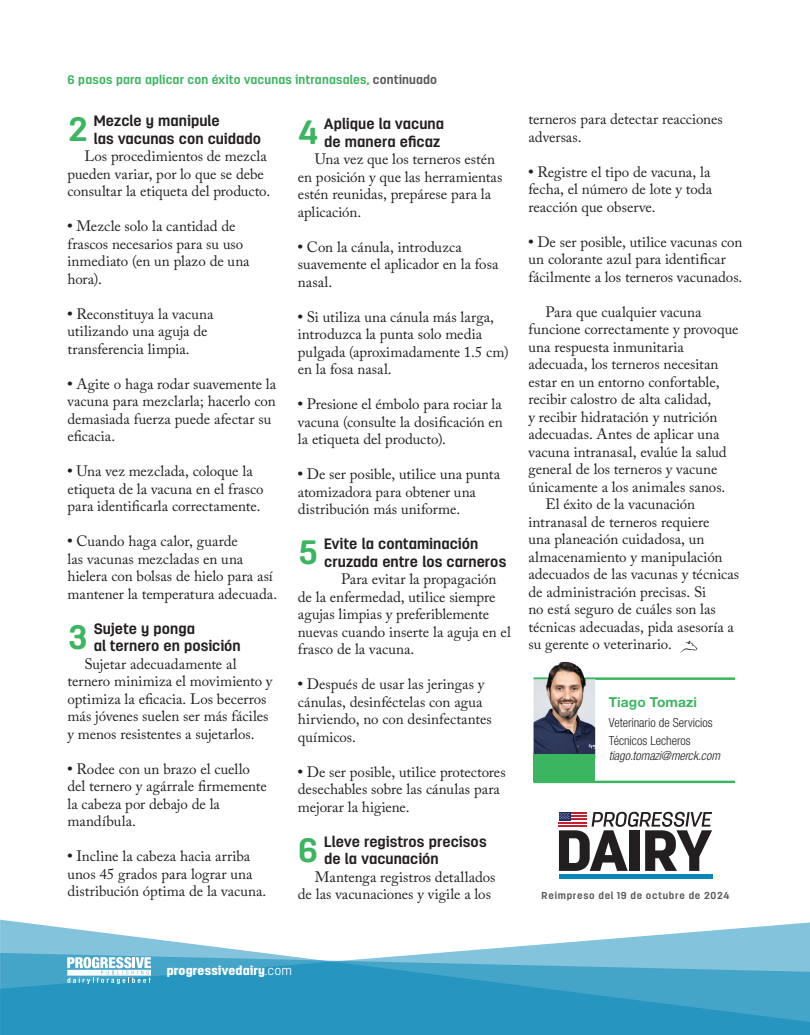
<style>
.page{position:relative;width:810px;height:1035px;background:#fff}
.page>*{position:absolute;margin:0;border:0;box-sizing:border-box;transform-origin:0 0}
.t1{font:700 33.75px "Antartida Rounded";color:#3cb561}
.t2{font:15px/17.5px "Adobe Caslon Pro";color:#231f20}
.t3{font:700 15px/17.5px "Antartida";letter-spacing:.005em;color:#231f20}
.t4{font:700 13.75px "Helvetica Neue LT Std";letter-spacing:.01em;color:#3cb561}
.t5{font:900 12.62px "Antartida";letter-spacing:.015em;color:#fff}
.t6{font:700 12.5px "Antartida";letter-spacing:.01em;color:#3cb561}
.t7{font:300 condensed 12.5px/17.5px "Helvetica Neue LT Std";color:#231f20}
.t8{font:italic 300 condensed 12.5px "Helvetica Neue LT Std";color:#231f20}
.t9{font:700 10px "Antartida";letter-spacing:.07em;color:#57585a}
.s1{color:#57585a}
.s2{font-weight:700}
.s3{font-weight:300}
</style>
<div class="page">
<svg style="left:0;top:920px;width:810px;height:33px"></svg>
<svg style="left:0;top:953px;width:810px;height:82px;background:#3a9fc5"></svg>
<svg style="left:67px;top:957px;width:84px;height:27px"></svg>
<div style="left:559px;top:874px;width:153px;height:5px;background:#0887b8"></div>
<svg style="left:559px;top:812px;width:153px;height:59px"></svg>
<svg style="left:680px;top:641px;width:17px;height:12px"></svg>
<hr style="left:534px;top:677px;width:201px;height:3px;background:#3cb561">
<hr style="left:534px;top:781px;width:201px;height:2px;background:#3cb561">
<img style="left:534px;top:662px;width:61px;height:93px">
<div style="left:534px;top:755px;width:61px;height:27px;background:#3cb561"></div>
<p class="t6" style="left:68px;top:73px;width:371px">6 pasos para aplicar con éxito vacunas intranasales, <span class="s1">continuado</span></p>
<h1 class="t1" style="left:68px;top:110px;width:21px">2</h1>
<p class="t3" style="left:94px;top:112px;width:169px">Mezcle y manipule<br>las vacunas con cuidado</p>
<p class="t2" style="left:68px;top:147px;width:204px;text-indent:17px">Los procedimientos de mezcla pueden variar, por lo que se debe consultar la etiqueta del producto.</p>
<p class="t2" style="left:68px;top:217px;width:184px"><span class="s2">•</span> Mezcle solo la cantidad de frascos necesarios para su uso inmediato (en un plazo de una hora).</p>
<p class="t2" style="left:68px;top:305px;width:148px"><span class="s2">•</span> Reconstituya la vacuna utilizando una aguja de transferencia limpia.</p>
<p class="t2" style="left:68px;top:375px;width:210px"><span class="s2">•</span> Agite o haga rodar suavemente la vacuna para mezclarla; hacerlo con demasiada fuerza puede afectar su eficacia.</p>
<p class="t2" style="left:68px;top:462px;width:198px"><span class="s2">•</span> Una vez mezclada, coloque la etiqueta de la vacuna en el frasco para identificarla correctamente.</p>
<p class="t2" style="left:68px;top:532px;width:211px"><span class="s2">•</span> Cuando haga calor, guarde<br>las vacunas mezcladas en una hielera con bolsas de hielo para así mantener la temperatura adecuada.</p>
<h1 class="t1" style="left:68px;top:618px;width:21px">3</h1>
<p class="t3" style="left:94px;top:620px;width:148px">Sujete y ponga<br>al ternero en posición</p>
<p class="t2" style="left:68px;top:655px;width:207px;text-indent:17px">Sujetar adecuadamente al ternero minimiza el movimiento y optimiza la eficacia. Los becerros más jóvenes suelen ser más fáciles y menos resistentes a sujetarlos.</p>
<p class="t2" style="left:68px;top:760px;width:201px"><span class="s2">•</span> Rodee con un brazo el cuello del ternero y agárrale firmemente la cabeza por debajo de la mandíbula.</p>
<p class="t2" style="left:68px;top:847px;width:200px"><span class="s2">•</span> Incline la cabeza hacia arriba unos 45 grados para lograr una distribución óptima de la vacuna.</p>
<h1 class="t1" style="left:298px;top:113px;width:21px">4</h1>
<p class="t3" style="left:324px;top:115px;width:121px">Aplique la vacuna de manera eficaz</p>
<p class="t2" style="left:298px;top:150px;width:206px;text-indent:17px">Una vez que los terneros estén en posición y que las herramientas estén reunidas, prepárese para la aplicación.</p>
<p class="t2" style="left:298px;top:238px;width:202px"><span class="s2">•</span> Con la cánula, introduzca suavemente el aplicador en la fosa nasal.</p>
<p class="t2" style="left:298px;top:308px;width:213px"><span class="s2">•</span> Si utiliza una cánula más larga, introduzca la punta solo media pulgada (aproximadamente 1.5 cm) en la fosa nasal.</p>
<p class="t2" style="left:298px;top:395px;width:206px;text-align:justify"><span class="s2">•</span> Presione el émbolo para rociar la vacuna (consulte la dosificación en la etiqueta del producto).</p>
<p class="t2" style="left:298px;top:465px;width:204px"><span class="s2">•</span> De ser posible, utilice una punta atomizadora para obtener una distribución más uniforme.</p>
<h1 class="t1" style="left:299px;top:533px;width:21px">5</h1>
<p class="t3" style="left:324px;top:535px;width:184px">Evite la contaminación cruzada entre los carneros</p>
<p class="t2" style="left:298px;top:570px;width:214px;text-indent:43px">Para evitar la propagación de la enfermedad, utilice siempre agujas limpias y preferiblemente nuevas cuando inserte la aguja en el frasco de la vacuna.</p>
<p class="t2" style="left:298px;top:675px;width:196px"><span class="s2">•</span> Después de usar las jeringas y cánulas, desinféctelas con agua hirviendo, no con desinfectantes químicos.</p>
<p class="t2" style="left:298px;top:763px;width:209px"><span class="s2">•</span> De ser posible, utilice protectores desechables sobre las cánulas para mejorar la higiene.</p>
<h1 class="t1" style="left:298px;top:831px;width:22px">6</h1>
<p class="t3" style="left:324px;top:833px;width:164px">Lleve registros precisos de la vacunación</p>
<p class="t2" style="left:298px;top:868px;width:199px;text-indent:17px">Mantenga registros detallados de las vacunaciones y vigile a los</p>
<p class="t2" style="left:529px;top:110px;width:196px">terneros para detectar reacciones adversas.</p>
<p class="t2" style="left:529px;top:163px;width:185px"><span class="s2">•</span> Registre el tipo de vacuna, la fecha, el número de lote y toda reacción que observe.</p>
<p class="t2" style="left:529px;top:233px;width:215px"><span class="s2">•</span> De ser posible, utilice vacunas con un colorante azul para identificar fácilmente a los terneros vacunados.</p>
<p class="t2" style="left:545px;top:303px;width:158px">Para que cualquier vacuna</p>
<p class="t2" style="left:529px;top:320px;width:212px">funcione correctamente y provoque</p>
<p class="t2" style="left:529px;top:338px;width:157px">una respuesta inmunitaria</p>
<p class="t2" style="left:529px;top:355px;width:192px">adecuada, los terneros necesitan</p>
<p class="t2" style="left:529px;top:373px;width:193px">estar en un entorno confortable,</p>
<p class="t2" style="left:529px;top:390px;width:184px">recibir calostro de alta calidad,</p>
<p class="t2" style="left:529px;top:408px;width:191px">y recibir hidratación y nutrición</p>
<p class="t2" style="left:529px;top:425px;width:192px">adecuadas. Antes de aplicar una</p>
<p class="t2" style="left:529px;top:443px;width:200px">vacuna intranasal, evalúe la salud</p>
<p class="t2" style="left:529px;top:460px;width:190px">general de los terneros y vacune</p>
<p class="t2" style="left:529px;top:478px;width:198px">únicamente a los animales sanos.</p>
<p class="t2" style="left:545px;top:495px;width:151px">El éxito de la vacunación</p>
<p class="t2" style="left:529px;top:513px;width:182px">intranasal de terneros requiere</p>
<p class="t2" style="left:529px;top:530px;width:178px">una planeación cuidadosa, un</p>
<p class="t2" style="left:529px;top:548px;width:196px">almacenamiento y manipulación</p>
<p class="t2" style="left:529px;top:565px;width:212px">adecuados de las vacunas y técnicas</p>
<p class="t2" style="left:529px;top:583px;width:179px">de administración precisas. Si</p>
<p class="t2" style="left:529px;top:600px;width:189px">no está seguro de cuáles son las</p>
<p class="t2" style="left:529px;top:618px;width:207px">técnicas adecuadas, pida asesoría a</p>
<p class="t2" style="left:529px;top:635px;width:145px">su gerente o veterinario.</p>
<p class="t4" style="left:609px;top:693px;width:90px">Tiago Tomazi</p>
<p class="t7" style="left:609px;top:714px;width:105px">Veterinario de Servicios<br>Técnicos Lecheros</p>
<p class="t8" style="left:609px;top:748px;width:113px">tiago.tomazi@merck.com</p>
<p class="t9" style="left:542px;top:890px;width:189px">Reimpreso del 19 de octubre de 2024</p>
<p class="t5" style="left:167px;top:964px;width:127px">progressivedairy<span class="s3">.com</span></p>
</div>
